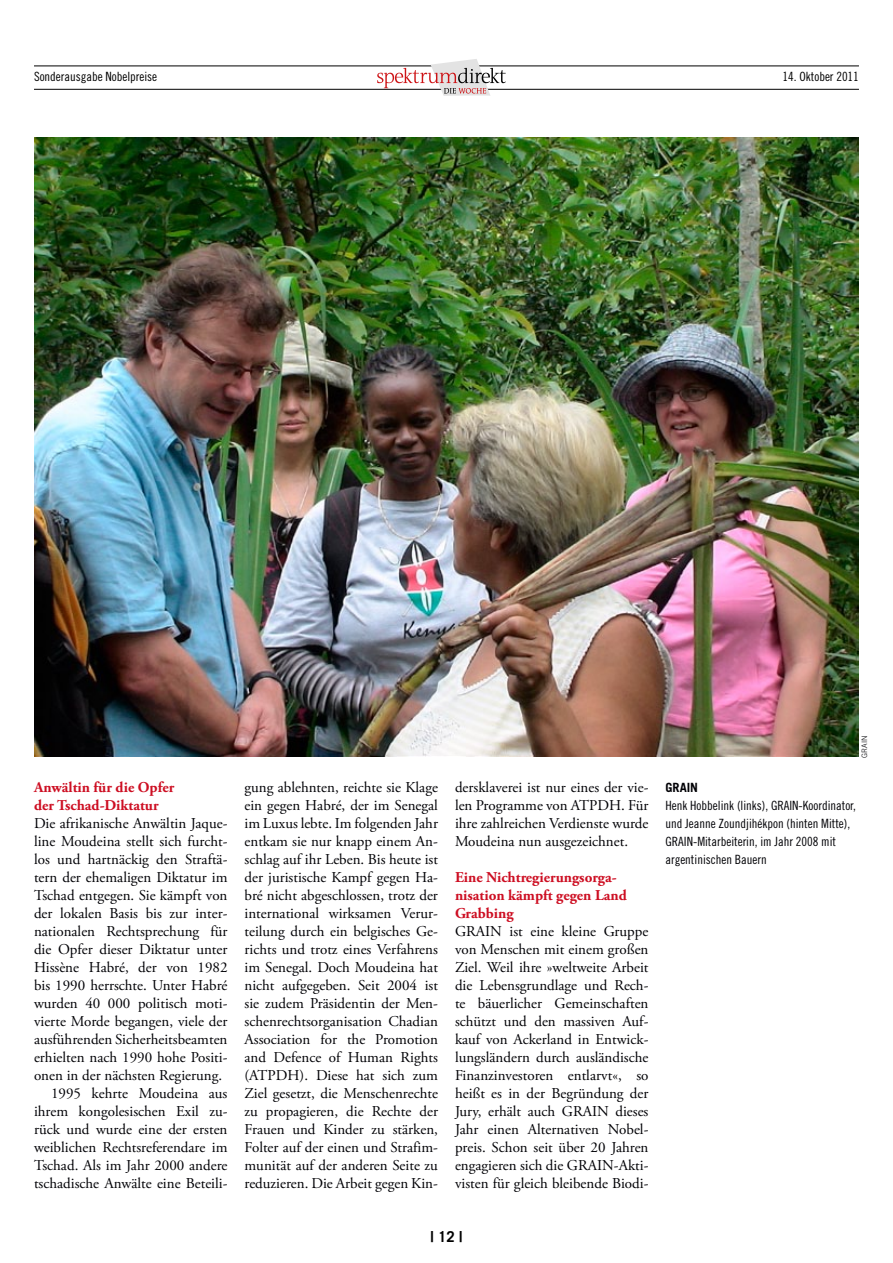
<style>
.page{position:relative;width:893px;height:1263px;background:#fff}
.page>*{position:absolute;margin:0;border:0;box-sizing:border-box;transform-origin:0 0}
.t1{font:15px/18px "Adobe Garamond Pro";color:#010005;text-align:justify}
.t2{font:700 15px/18px "Adobe Garamond Pro";color:#cd0e22}
.t3{font:700 15px "Trade Gothic";color:#000}
.t4{font:12.75px/18px "Trade Gothic Cond Eighteen";color:#010005}
.t5{font:12.75px "Trade Gothic Cond Eighteen";color:#000}
.t6{font:700 12.75px "Trade Gothic";color:#010005}
.t7{font:300 7.5px "Trade Gothic";color:#010005}
</style>
<div class="page">
<hr style="left:34px;top:66px;width:825px;height:1px;background:#000">
<hr style="left:34px;top:89px;width:825px;height:1px;background:#000">
<svg style="left:377px;top:59px;width:129px;height:37px"></svg>
<img style="left:34px;top:138px;width:825px;height:618px">
<p class="t5" style="left:34px;top:69px;width:125px">Sonderausgabe Nobelpreise</p>
<p class="t5" style="left:782px;top:69px;width:78px">14. Oktober 2011</p>
<p class="t2" style="left:34px;top:779px;width:142px">Anwältin für die Opfer der Tschad-Diktatur</p>
<p class="t1" style="left:34px;top:815px;width:195px">Die afrikanische Anwältin Jaque-</p>
<p class="t1" style="left:34px;top:833px;width:195px">line Moudeina stellt sich furcht-</p>
<p class="t1" style="left:34px;top:851px;width:195px">los und hartnäckig den Straftä-</p>
<p class="t1" style="left:34px;top:869px;width:195px">tern der ehemaligen Diktatur im</p>
<p class="t1" style="left:34px;top:887px;width:195px">Tschad entgegen. Sie kämpft von</p>
<p class="t1" style="left:34px;top:905px;width:195px">der lokalen Basis bis zur inter-</p>
<p class="t1" style="left:34px;top:923px;width:195px">nationalen Rechtsprechung für</p>
<p class="t1" style="left:34px;top:941px;width:195px">die Opfer dieser Diktatur unter</p>
<p class="t1" style="left:34px;top:959px;width:195px">Hissène Habré, der von 1982</p>
<p class="t1" style="left:34px;top:977px;width:195px">bis 1990 herrschte. Unter Habré</p>
<p class="t1" style="left:34px;top:995px;width:195px">wurden 40 000 politisch moti-</p>
<p class="t1" style="left:34px;top:1013px;width:195px">vierte Morde begangen, viele der</p>
<p class="t1" style="left:34px;top:1031px;width:195px">ausführenden Sicherheitsbeamten</p>
<p class="t1" style="left:34px;top:1049px;width:195px">erhielten nach 1990 hohe Positi-</p>
<p class="t1" style="left:34px;top:1067px;width:190px">onen in der nächsten Regierung.</p>
<p class="t1" style="left:51px;top:1085px;width:178px">1995 kehrte Moudeina aus</p>
<p class="t1" style="left:34px;top:1103px;width:195px">ihrem kongolesischen Exil zu-</p>
<p class="t1" style="left:34px;top:1121px;width:195px">rück und wurde eine der ersten</p>
<p class="t1" style="left:34px;top:1139px;width:195px">weiblichen Rechtsreferendare im</p>
<p class="t1" style="left:34px;top:1157px;width:195px">Tschad. Als im Jahr 2000 andere</p>
<p class="t1" style="left:34px;top:1175px;width:195px">tschadische Anwälte eine Beteili-</p>
<p class="t1" style="left:244px;top:779px;width:195px">gung ablehnten, reichte sie Klage ein gegen Habré, der im Senegal im Luxus lebte. Im folgenden Jahr entkam sie nur knapp einem An&shy;schlag auf ihr Leben. Bis heute ist der juristische Kampf gegen Ha&shy;bré nicht abgeschlossen, trotz der international wirksamen Verur&shy;teilung durch ein belgisches Ge&shy;richts und trotz eines Verfahrens im Senegal. Doch Moudeina hat nicht aufgegeben. Seit 2004 ist sie zudem Präsidentin der Men&shy;schenrechtsorganisation Chadian Association for the Promotion and Defence of Human Rights (ATPDH). Diese hat sich zum Ziel gesetzt, die Menschenrechte zu propagieren, die Rechte der Frauen und Kinder zu stärken, Folter auf der einen und Strafim&shy;munität auf der anderen Seite zu reduzieren. Die Arbeit gegen Kin-</p>
<p class="t1" style="left:455px;top:779px;width:195px">dersklaverei ist nur eines der vie&shy;len Programme von ATPDH. Für ihre zahlreichen Verdienste wurde Moudeina nun ausgezeichnet.</p>
<p class="t2" style="left:455px;top:869px;width:173px">Eine Nichtregierungsorga&shy;nisation kämpft gegen Land<br>Grabbing</p>
<p class="t1" style="left:455px;top:923px;width:195px">GRAIN ist eine kleine Gruppe von Menschen mit einem großen Ziel. Weil ihre »weltweite Arbeit die Lebensgrundlage und Rech&shy;te bäuerlicher Gemeinschaften schützt und den massiven Auf&shy;kauf von Ackerland in Entwick&shy;lungsländern durch ausländische Finanzinvestoren entlarvt«, so heißt es in der Begründung der Jury, erhält auch GRAIN dieses Jahr einen Alternativen Nobel&shy;preis. Schon seit über 20 Jahren engagieren sich die GRAIN-Akti&shy;visten für gleich bleibende Biodi-</p>
<p class="t3" style="left:431px;top:1227px;width:33px">| 12 |</p>
<p class="t7" style="left:860px;top:758px;width:24px;rotate:-90deg">GRAIN</p>
<p class="t6" style="left:665px;top:780px;width:34px">GRAIN</p>
<p class="t4" style="left:665px;top:796px;width:192px">Henk Hobbelink (links), GRAIN-Koordinator, und Jeanne Zoundjihékpon (hinten Mitte), GRAIN-Mitarbeiterin, im Jahr 2008 mit argentinischen Bauern</p>
</div>
